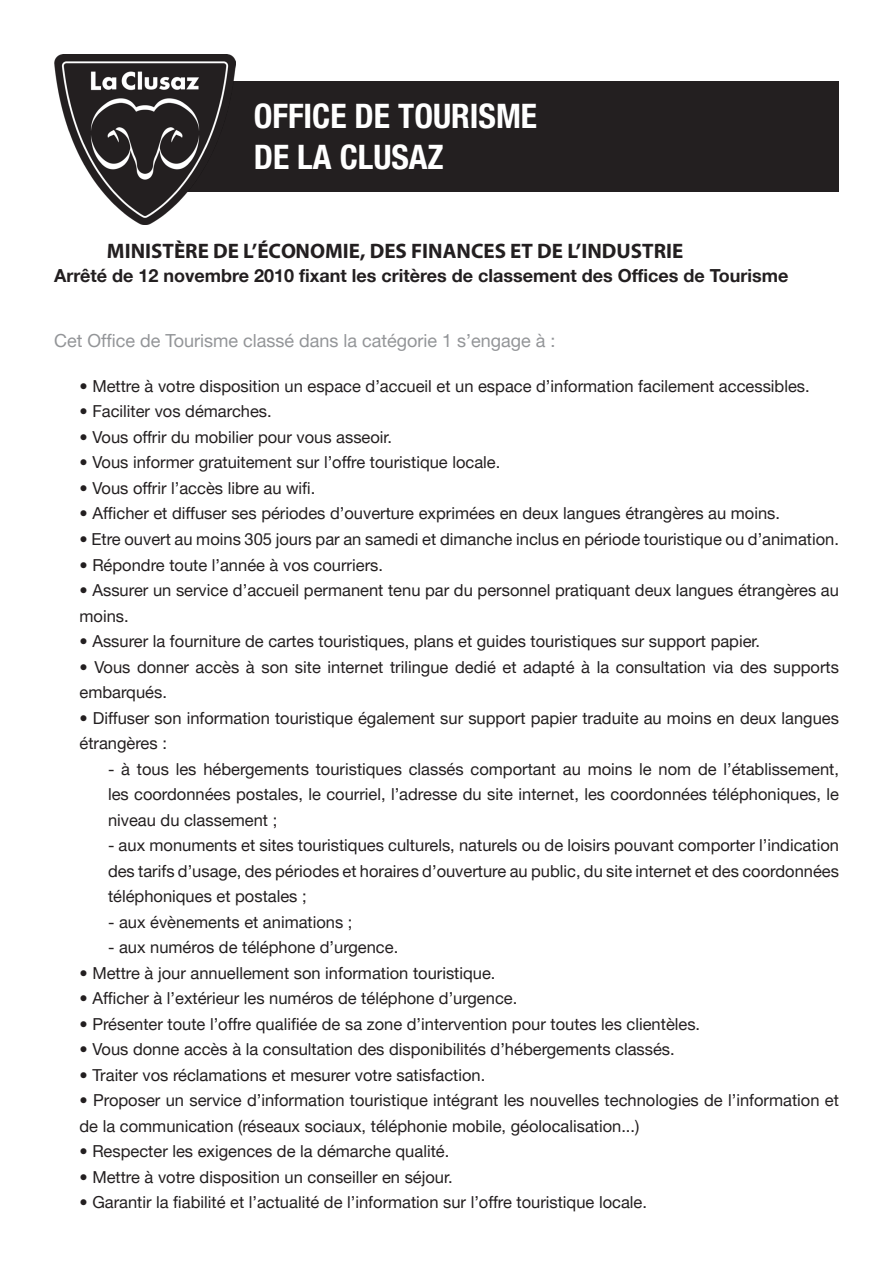
<style>
.page{position:relative;width:893px;height:1263px;background:#fff}
.page>*{position:absolute;margin:0;border:0;box-sizing:border-box;transform-origin:0 0}
.t1{font:700 condensed 33.6px "Helvetica Neue LT Pro";color:#fff}
.t2{font:700 21px "Myriad Pro";color:#231f20}
.t3{font:700 18px "Helvetica Neue LT Pro";color:#231f20}
.t4{font:18px "Helvetica Neue LT Pro";color:#939598}
.t5{font:16.5px/25.5px "Helvetica Neue LT Pro";color:#231f20}
</style>
<div class="page">
<div style="left:157px;top:81px;width:682px;height:110px;background:#231f20"></div>
<img style="left:54px;top:54px;width:181px;height:170px">
<p class="t1" style="left:254px;top:96px;width:285px">OFFICE DE TOURISME</p>
<p class="t1" style="left:254px;top:137px;width:192px">DE LA CLUSAZ</p>
<p class="t2" style="left:107px;top:237px;width:578px">MINISTÈRE DE L’ÉCONOMIE, DES FINANCES ET DE L’INDUSTRIE</p>
<p class="t3" style="left:54px;top:264px;width:736px">Arrêté de 12 novembre 2010 fixant les critères de classement des Offices de Tourisme</p>
<p class="t4" style="left:54px;top:329px;width:503px">Cet Office de Tourisme classé dans la catégorie 1 s’engage à :</p>
<p class="t5" style="left:80px;top:373px;width:732px">• Mettre à votre disposition un espace d’accueil et un espace d’information facilement accessibles.</p>
<p class="t5" style="left:80px;top:398px;width:194px">• Faciliter vos démarches.</p>
<p class="t5" style="left:80px;top:424px;width:314px">• Vous offrir du mobilier pour vous asseoir.</p>
<p class="t5" style="left:80px;top:449px;width:422px">• Vous informer gratuitement sur l’offre touristique locale.</p>
<p class="t5" style="left:80px;top:475px;width:237px">• Vous offrir l’accès libre au wifi.</p>
<p class="t5" style="left:80px;top:500px;width:702px">• Afficher et diffuser ses périodes d’ouverture exprimées en deux langues étrangères au moins.</p>
<p class="t5" style="left:80px;top:526px;width:761px">• Etre ouvert au moins 305 jours par an samedi et dimanche inclus en période touristique ou d’animation.</p>
<p class="t5" style="left:80px;top:551px;width:305px">• Répondre toute l’année à vos courriers.</p>
<p class="t5" style="left:80px;top:577px;width:761px">• Assurer un service d’accueil permanent tenu par du personnel pratiquant deux langues étrangères au moins.</p>
<p class="t5" style="left:80px;top:628px;width:682px">• Assurer la fourniture de cartes touristiques, plans et guides touristiques sur support papier.</p>
<p class="t5" style="left:80px;top:653px;width:761px">• Vous donner accès à son site internet trilingue dedié et adapté à la consultation via des supports embarqués.</p>
<p class="t5" style="left:80px;top:704px;width:761px">• Diffuser son information touristique également sur support papier traduite au moins en deux langues étrangères :</p>
<p class="t5" style="left:108px;top:755px;width:732px;text-align:justify">- à tous les hébergements touristiques classés comportant au moins le nom de l’établissement, les coordonnées postales, le courriel, l’adresse du site internet, les coordonnées téléphoniques, le niveau du classement ;</p>
<p class="t5" style="left:108px;top:832px;width:732px;text-align:justify">- aux monuments et sites touristiques culturels, naturels ou de loisirs pouvant comporter l’indication des tarifs d’usage, des périodes et horaires d’ouverture au public, du site internet et des coordonnées téléphoniques et postales ;</p>
<p class="t5" style="left:108px;top:908px;width:246px">- aux évènements et animations ;</p>
<p class="t5" style="left:108px;top:934px;width:292px">- aux numéros de téléphone d’urgence.</p>
<p class="t5" style="left:80px;top:959px;width:417px">• Mettre à jour annuellement son information touristique.</p>
<p class="t5" style="left:80px;top:985px;width:439px">• Afficher à l’extérieur les numéros de téléphone d’urgence.</p>
<p class="t5" style="left:80px;top:1010px;width:622px">• Présenter toute l’offre qualifiée de sa zone d’intervention pour toutes les clientèles.</p>
<p class="t5" style="left:80px;top:1036px;width:597px">• Vous donne accès à la consultation des disponibilités d’hébergements classés.</p>
<p class="t5" style="left:80px;top:1061px;width:407px">• Traiter vos réclamations et mesurer votre satisfaction.</p>
<p class="t5" style="left:80px;top:1087px;width:761px">• Proposer un service d’information touristique intégrant les nouvelles technologies de l’information et de la communication (réseaux sociaux, téléphonie mobile, géolocalisation...)</p>
<p class="t5" style="left:80px;top:1138px;width:371px">• Respecter les exigences de la démarche qualité.</p>
<p class="t5" style="left:80px;top:1163px;width:375px">• Mettre à votre disposition un conseiller en séjour.</p>
<p class="t5" style="left:80px;top:1189px;width:569px">• Garantir la fiabilité et l’actualité de l’information sur l’offre touristique locale.</p>
</div>
